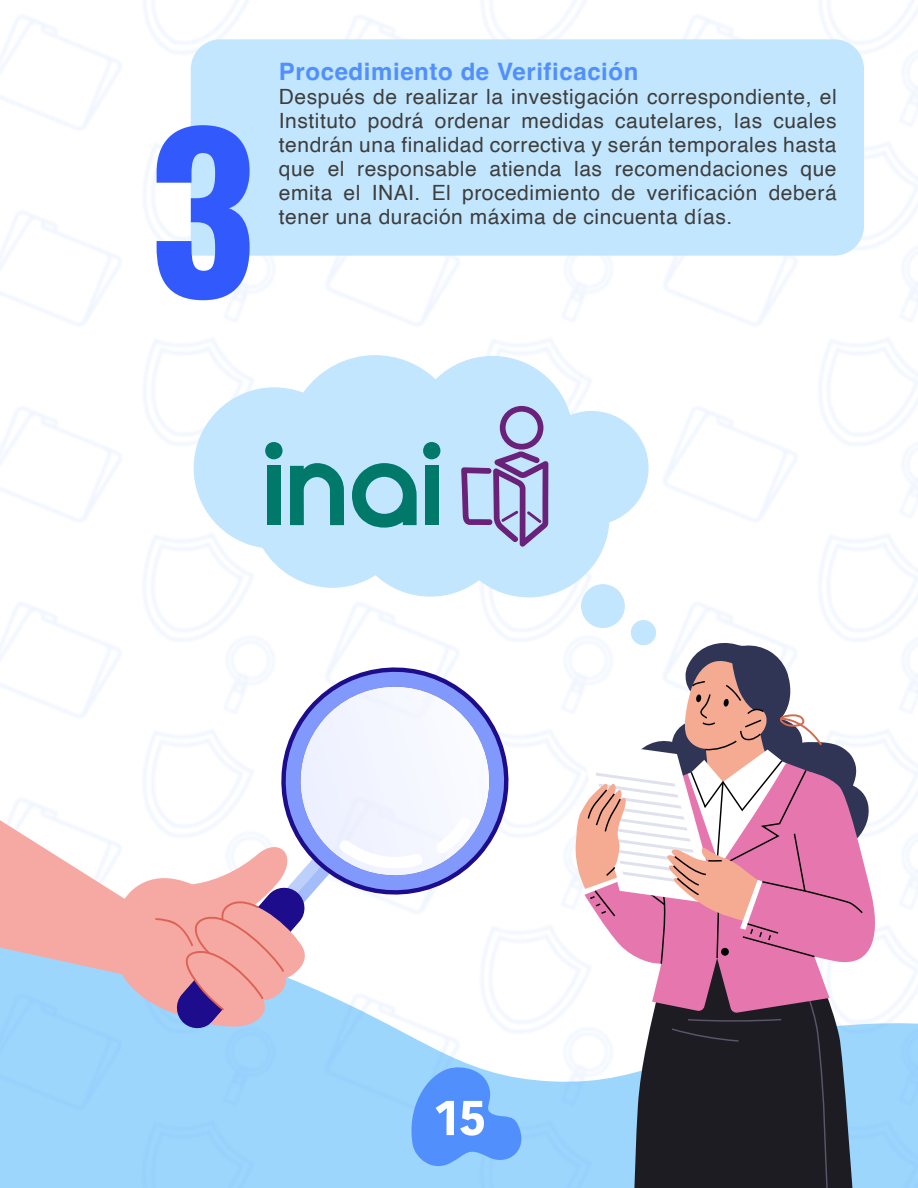
<style>
.page{position:relative;width:918px;height:1188px;background:#fff}
.page>*{position:absolute;margin:0;border:0;box-sizing:border-box;transform-origin:0 0}
.t1{font:700 209.1px "Oswald";color:#3259fc}
.t2{font:700 51px "Kohinoor Telugu";color:#fff}
.t3{font:700 24px "Helvetica";letter-spacing:.025em;color:#5190fc}
.t4{font:21px/24px "Helvetica";letter-spacing:.025em;color:#3e3e3d;text-align:justify}
</style>
<div class="page">
<svg style="left:406px;top:1065px;width:120px;height:108px"></svg>
<div style="left:191px;top:39px;width:673px;height:217px;background:#c2e6fe"></div>
<svg style="left:575px;top:584px;width:305px;height:604px"></svg>
<svg style="left:194px;top:355px;width:455px;height:242px;fill:#c2e6fe"></svg>
<svg style="left:265px;top:442px;width:18px;height:17px"></svg>
<div style="left:267px;top:466px;width:14px;height:59px;background:#00796a"></div>
<svg style="left:290px;top:463px;width:54px;height:62px"></svg>
<svg style="left:352px;top:463px;width:65px;height:65px"></svg>
<svg style="left:423px;top:442px;width:17px;height:17px"></svg>
<div style="left:425px;top:466px;width:14px;height:59px;background:#00796a"></div>
<svg style="left:461px;top:406px;width:87px;height:141px"></svg>
<svg style="left:0;top:817px;width:155px;height:210px"></svg>
<svg style="left:273px;top:659px;width:244px;height:186px"></svg>
<svg style="left:155px;top:687px;width:334px;height:344px"></svg>
<h1 class="t1" style="left:149px;top:103px;width:109px">3</h1>
<p class="t3" style="left:279px;top:57px;width:361px">Procedimiento de Verificación</p>
<p class="t4" style="left:279px;top:85px;width:559px">Después de realizar la investigación correspondiente, el Instituto podrá ordenar medidas cautelares, las cuales tendrán una finalidad correctiva y serán temporales hasta que el responsable atienda las recomendaciones que emita el INAI. El procedimiento de verificación deberá tener una duración máxima de cincuenta días.</p>
<h2 class="t2" style="left:435px;top:1088px;width:53px">15</h2>
</div>
